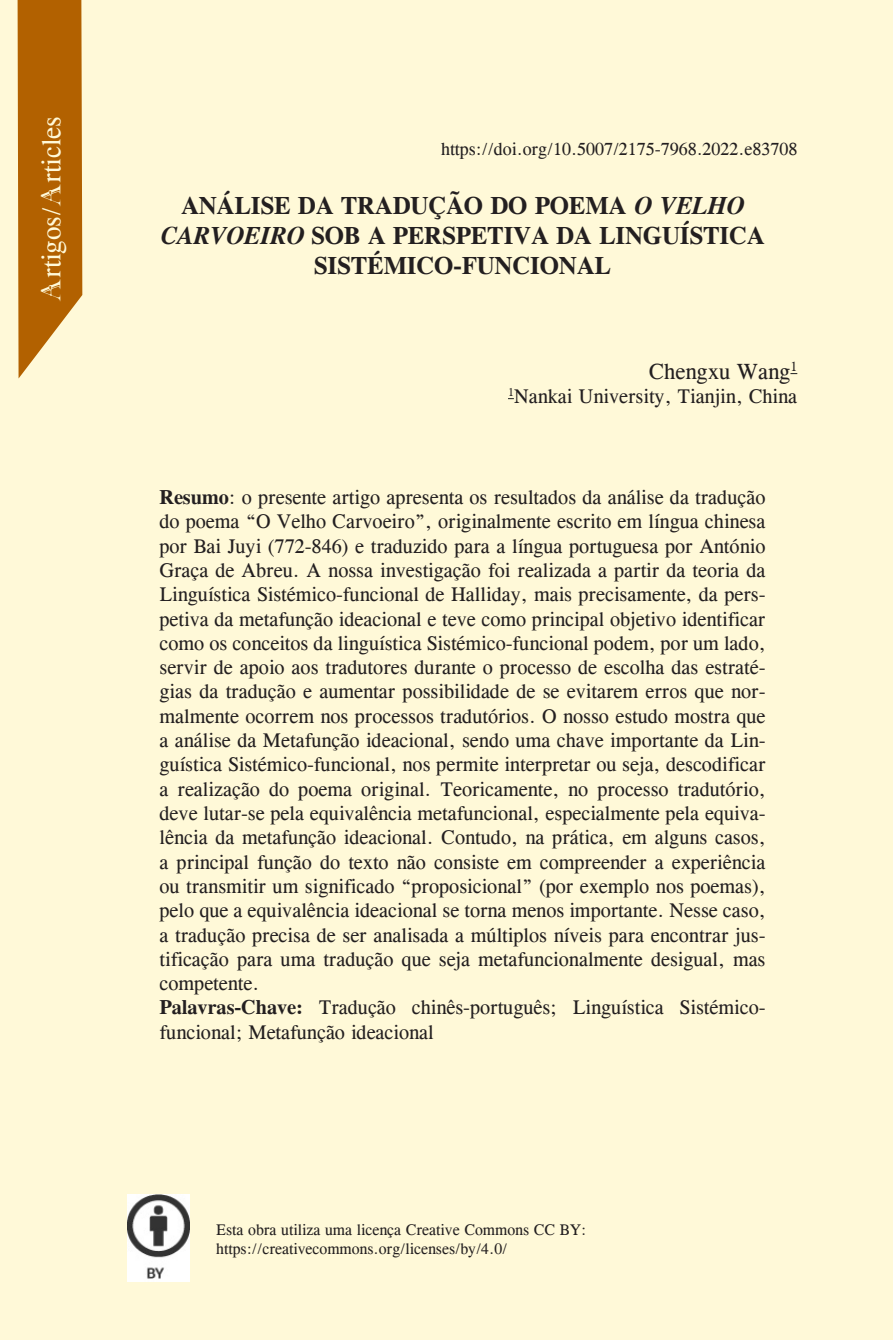
<style>
.page{position:relative;width:893px;height:1340px;background:#fff}
.page>*{position:absolute;margin:0;border:0;box-sizing:border-box;transform-origin:0 0}
.autor_local{font:27px "CG Times";color:#fff9d8}
.tílulo_capítulo{font:700 24.75px/29.7px "CG Times";color:#231f20;text-align:center}
.autor{font:22.5px "CG Times";color:#231f20}
.resumo{font:20.25px/24.3px "CG Times";color:#231f20;text-align:justify}
.palavra-chave{font:20.25px/24.3px "CG Times";color:#231f20}
.autor_local-2{font:20.25px "CG Times";color:#231f20}
.doi{font:18px "CG Times";color:#231f20}
.t1{font:15.75px/18.9px "CG Times";color:#231f20}
.s1{font-family:"Beffle"}
.s2{font-style:italic}
.s3{font-weight:700}
</style>
<div class="page">
<div style="left:0;top:0;width:893px;height:1339px;background:#fff9d8"></div>
<img style="left:128px;top:1194px;width:61px;height:87px">
<svg style="left:18px;top:0;width:64px;height:378px;background:#ba7117"></svg>
<p class="autor_local" style="left:36px;top:302px;width:187px;rotate:-90deg"><span class="s1">A</span>rtigos/<span class="s1">A</span>rticles</p>
<p class="doi" style="left:441px;top:138px;width:358px">https://doi.org/10.5007/2175-7968.2022.e83708</p>
<p class="tílulo_capítulo" style="left:160px;top:191px;width:606px">ANÁLISE DA TRADUÇÃO DO POEMA <span class="s2">O VELHO<br>CARVOEIRO</span> SOB A PERSPETIVA DA LINGUÍSTICA<br>SISTÉMICO-FUNCIONAL</p>
<p class="autor" style="left:649px;top:358px;width:150px">Chengxu Wang<sup>1</sup></p>
<p class="autor_local-2" style="left:508px;top:384px;width:291px"><sup>1</sup>Nankai University, Tianjin, China</p>
<p class="resumo" style="left:159px;top:485px;width:607px"><span class="s3">Resumo</span>: o presente artigo apresenta os resultados da análise da tradução do poema “O Velho Carvoeiro”, originalmente escrito em língua chinesa por Bai Juyi (772-846) e traduzido para a língua portuguesa por António Graça de Abreu. A nossa investigação foi realizada a partir da teoria da Linguística Sistémico-funcional de Halliday, mais precisamente, da pers&shy;petiva da metafunção ideacional e teve como principal objetivo identificar como os conceitos da linguística Sistémico-funcional podem, por um lado, servir de apoio aos tradutores durante o processo de escolha das estraté&shy;gias da tradução e aumentar possibilidade de se evitarem erros que nor&shy;malmente ocorrem nos processos tradutórios. O nosso estudo mostra que a análise da Metafunção ideacional, sendo uma chave importante da Lin&shy;guística Sistémico-funcional, nos permite interpretar ou seja, descodificar a realização do poema original. Teoricamente, no processo tradutório, deve lutar-se pela equivalência metafuncional, especialmente pela equiva&shy;lência da metafunção ideacional. Contudo, na prática, em alguns casos, a principal função do texto não consiste em compreender a experiência ou transmitir um significado “proposicional” (por exemplo nos poemas), pelo que a equivalência ideacional se torna menos importante. Nesse caso, a tradução precisa de ser analisada a múltiplos níveis para encontrar jus&shy;tificação para uma tradução que seja metafuncionalmente desigual, mas competente.</p>
<p class="palavra-chave" style="left:160px;top:995px;width:607px"><span class="s3">Palavras-Chave:</span> Tradução chinês-português; Linguística Sistémico&shy;funcional; Metafunção ideacional</p>
<p class="t1" style="left:216px;top:1220px;width:372px">Esta obra utiliza uma licença Creative Commons CC BY: https://creativecommons.org/licenses/by/4.0/</p>
</div>
